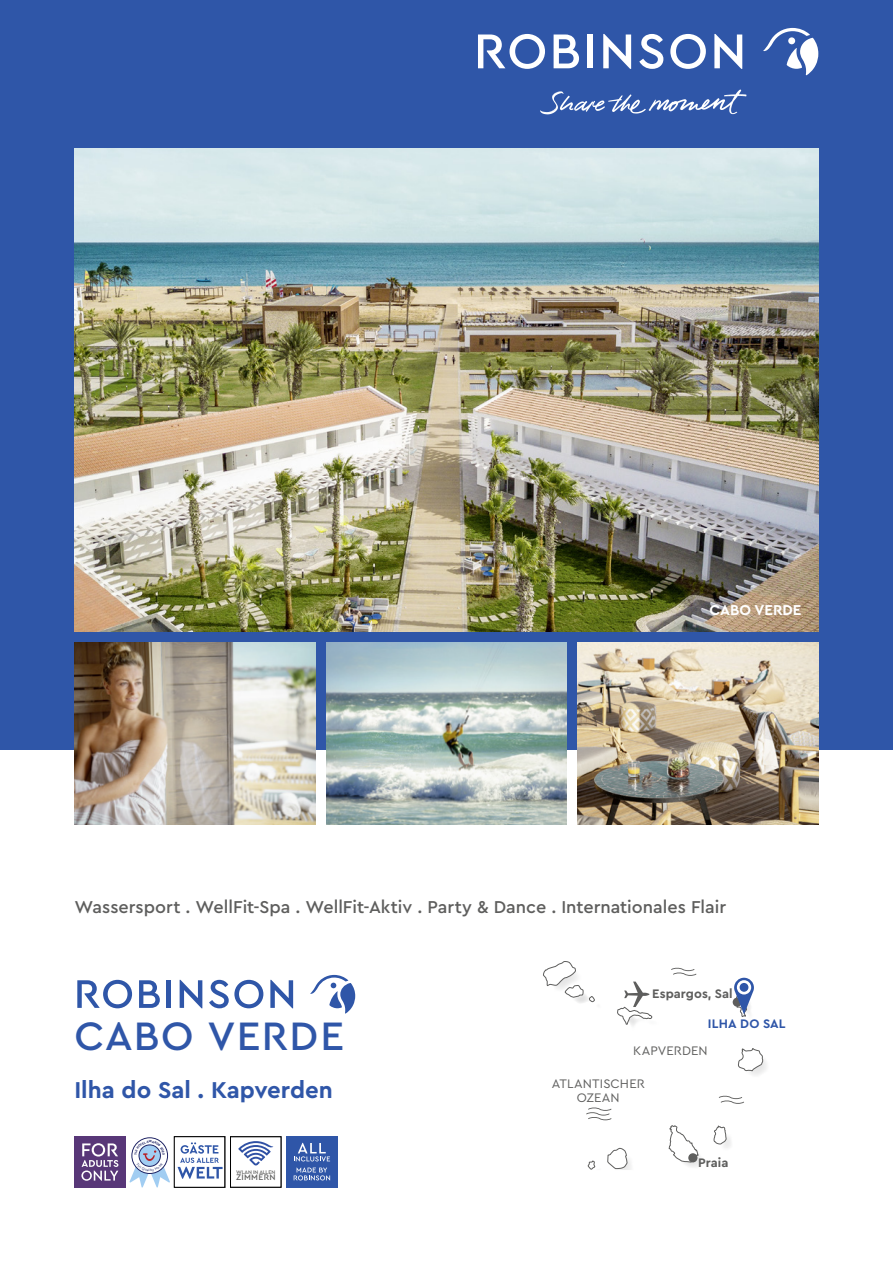
<style>
.page{position:relative;width:893px;height:1263px;background:#fff}
.page>*{position:absolute;margin:0;border:0;box-sizing:border-box;transform-origin:0 0}
.t1{font:500 41.55px "Cera ROB";letter-spacing:.035em;color:#2f56a8}
.t2{font:700 24px "Cera ROB";color:#2f56a8}
.t3{font:500 18px "Cera ROB";color:#5e5e5d}
.t4{font:700 15px "Cera ROB";color:#fff}
.t5{font:12.9px/14.5px "Cera ROB";letter-spacing:.005em;color:#5e5e5d;text-align:center}
.t6{font:700 12.9px "Cera ROB";color:#5e5e5d}
.t7{font:700 12.9px "Cera ROB";letter-spacing:.01em;color:#2f56a8}
.t8{font:500 8.55px "Cera ROB";letter-spacing:.035em;color:#5e5e5d}
.t9{font:500 5.4px "Cera ROB";letter-spacing:-.025em;color:#5e5e5d}
</style>
<div class="page">
<div style="left:0;top:0;width:893px;height:750px;background:#2f56a8"></div>
<img style="left:74px;top:149px;width:745px;height:482px">
<svg style="left:554px;top:35px;width:25px;height:33px"></svg>
<div style="left:587px;top:35px;width:6px;height:33px;background:#fff"></div>
<svg style="left:603px;top:34px;width:28px;height:35px"></svg>
<svg style="left:639px;top:34px;width:24px;height:35px"></svg>
<svg style="left:670px;top:34px;width:36px;height:35px"></svg>
<svg style="left:478px;top:34px;width:67px;height:35px"></svg>
<svg style="left:763px;top:28px;width:55px;height:47px"></svg>
<svg style="left:714px;top:34px;width:28px;height:35px"></svg>
<svg style="left:540px;top:90px;width:206px;height:24px"></svg>
<img style="left:578px;top:642px;width:241px;height:182px">
<img style="left:326px;top:642px;width:241px;height:182px">
<img style="left:74px;top:642px;width:241px;height:182px">
<img style="left:724px;top:1134px;width:7px;height:14px">
<img style="left:615px;top:1159px;width:16px;height:11px">
<svg style="left:668px;top:1125px;width:31px;height:38px"></svg>
<svg style="left:738px;top:1048px;width:26px;height:24px"></svg>
<svg style="left:713px;top:1125px;width:13px;height:21px"></svg>
<svg style="left:607px;top:1147px;width:20px;height:22px"></svg>
<svg style="left:587px;top:1160px;width:9px;height:10px"></svg>
<svg style="left:543px;top:961px;width:52px;height:42px"></svg>
<div style="left:688px;top:1153px;width:9px;height:9px;background:#5e5e5d;border-radius:50%"></div>
<div style="left:733px;top:997px;width:9px;height:10px;background:#5e5e5d;border-radius:50%"></div>
<svg style="left:586px;top:1107px;width:25px;height:13px"></svg>
<svg style="left:671px;top:967px;width:25px;height:9px"></svg>
<svg style="left:719px;top:1095px;width:25px;height:9px"></svg>
<svg style="left:617px;top:981px;width:36px;height:44px"></svg>
<svg style="left:734px;top:978px;width:20px;height:39px"></svg>
<div style="left:74px;top:1136px;width:51px;height:51px;background:#583778"></div>
<svg style="left:81px;top:1143px;width:37px;height:38px"></svg>
<svg style="left:178px;top:1142px;width:45px;height:37px"></svg>
<div style="left:174px;top:1136px;width:51px;height:51px;border:1px solid #000"></div>
<svg style="left:238px;top:1141px;width:35px;height:24px"></svg>
<div style="left:230px;top:1136px;width:51px;height:51px;border:1px solid #000"></div>
<div style="left:287px;top:1136px;width:51px;height:51px;background:#2f56a8"></div>
<svg style="left:294px;top:1143px;width:36px;height:18px"></svg>
<svg style="left:294px;top:1167px;width:36px;height:13px"></svg>
<svg style="left:310px;top:975px;width:45px;height:38px"></svg>
<svg style="left:139px;top:980px;width:21px;height:28px"></svg>
<hr style="left:167px;top:980px;width:4px;height:28px;background:#2f56a8">
<svg style="left:209px;top:980px;width:54px;height:28px"></svg>
<svg style="left:77px;top:980px;width:55px;height:28px"></svg>
<svg style="left:180px;top:980px;width:22px;height:28px"></svg>
<svg style="left:270px;top:980px;width:23px;height:28px"></svg>
<svg style="left:130px;top:1137px;width:40px;height:50px"></svg>
<p class="t4" style="left:709px;top:600px;width:94px">CABO VERDE</p>
<p class="t3" style="left:74px;top:895px;width:653px">Wassersport . WellFit-Spa . WellFit-Aktiv . Party &amp; Dance . Internationales Flair</p>
<h1 class="t1" style="left:74px;top:1009px;width:271px">CABO VERDE</h1>
<h2 class="t2" style="left:74px;top:1074px;width:260px">Ilha do Sal . Kapverden</h2>
<p class="t9" style="left:236px;top:1168px;width:41px">WLAN IN ALLEN</p>
<p class="t8" style="left:236px;top:1172px;width:41px">ZIMMERN</p>
<p class="t6" style="left:652px;top:985px;width:82px">Espargos, Sal</p>
<p class="t7" style="left:708px;top:1015px;width:79px">ILHA DO SAL</p>
<p class="t5" style="left:633px;top:1043px;width:76px">KAPVERDEN</p>
<p class="t5" style="left:552px;top:1075px;width:94px">ATLANTISCHER<br>OZEAN</p>
<p class="t6" style="left:698px;top:1154px;width:32px">Praia</p>
</div>
